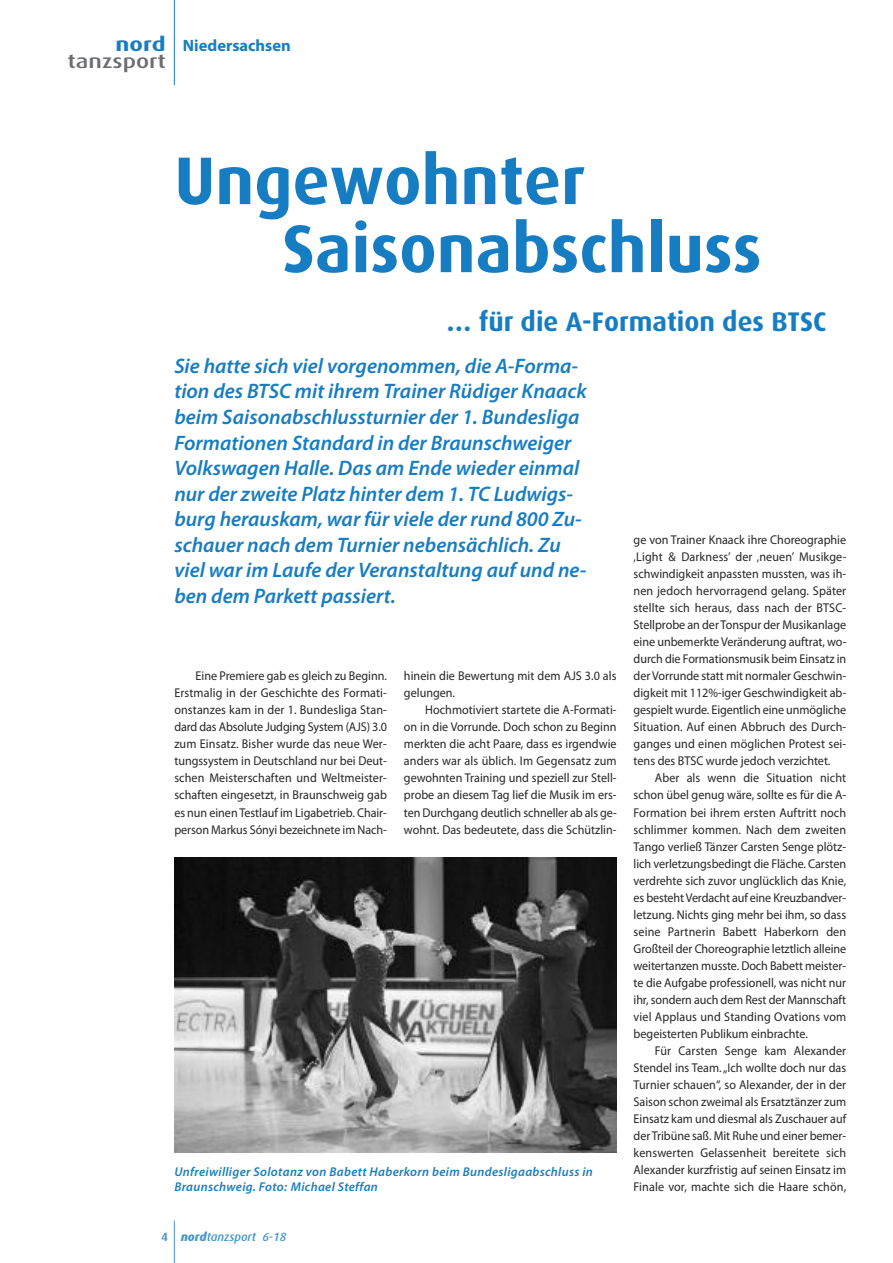
<style>
.page{position:relative;width:893px;height:1263px;background:#fff}
.page>*{position:absolute;margin:0;border:0;box-sizing:border-box;transform-origin:0 0}
.t1{font:700 67.5px/68.1px "Dax";color:#177dc2}
.t2{font:700 27px "Dax";color:#177dc2}
.t3{font:italic 600 21px/25.5px "Myriad Pro";color:#177dc2}
.t4{font:500 19.5px "Dax";color:#6c6d70;scale:1.25 1}
.t5{font:700 19.5px "Dax";color:#177dc2;scale:1.25 1}
.t6{font:700 16.5px "Myriad Pro";color:#177dc2}
.t7{font:12.75px/17px "Myriad Pro";color:#272526;text-align:justify;scale:.95 1}
.t8{font:italic 600 12.75px/14.9px "Myriad Pro";letter-spacing:.025em;color:#177dc2}
.t9{font:italic 500 12px "Dax";color:#4697ce}
.s1{font-weight:700;font-style:normal}
.s2{font-weight:800}
</style>
<div class="page">
<hr style="left:174px;top:1220px;width:1px;height:43px;background:#4697ce">
<hr style="left:174px;top:0;width:1px;height:85px;background:#177dc2">
<img style="left:174px;top:858px;width:443px;height:295px">
<h3 class="t5" style="left:116px;top:33px;width:42px">nord</h3>
<h3 class="t4" style="left:68px;top:50px;width:80px">tanzsport</h3>
<p class="t6" style="left:183px;top:39px;width:110px">Niedersachsen</p>
<h1 class="t1" style="left:282px;top:147px;width:481px;text-indent:-108px">Ungewohnter<br>Saisonabschluss</h1>
<h2 class="t2" style="left:446px;top:306px;width:381px">… für die A-Formation des BTSC</h2>
<p class="t3" style="left:174px;top:355px;width:414px">Sie hatte sich viel vorgenommen, die A-Forma&shy;tion des BTSC mit ihrem Trainer Rüdiger Knaack beim Saisonabschlussturnier der 1. Bundesliga Formationen Standard in der Braunschweiger Volkswagen Halle. Das am Ende wieder einmal nur der zweite Platz hinter dem 1. TC Ludwigs&shy;burg herauskam, war für viele der rund 800 Zu&shy;schauer nach dem Turnier nebensächlich. Zu viel war im Laufe der Veranstaltung auf und ne&shy;ben dem Parkett passiert.</p>
<p class="t7" style="left:174px;top:669px;width:225px;text-indent:21px">Eine Premiere gab es gleich zu Beginn.<br>Erstmalig in der Geschichte des Formati&shy;onstanzes kam in der 1. Bundesliga Stan&shy;dard das Absolute Judging System (AJS) 3.0 zum Einsatz. Bisher wurde das neue Wer&shy;tungssystem in Deutschland nur bei Deut&shy;schen Meisterschaften und Weltmeister&shy;schaften eingesetzt, in Braunschweig gab es nun einenTestlauf im Ligabetrieb. Chair&shy;person Markus Sónyi bezeichnete im Nach-</p>
<p class="t7" style="left:404px;top:669px;width:225px">hinein die Bewertung mit dem AJS 3.0 als gelungen.</p>
<p class="t7" style="left:404px;top:703px;width:226px;text-indent:21px">Hochmotiviert startete die A-Formati&shy;on in die Vorrunde. Doch schon zu Beginn merkten die acht Paare, dass es irgendwie anders war als üblich. Im Gegensatz zum gewohnten Training und speziell zur Stell&shy;probe an diesem Tag lief die Musik im ers&shy;ten Durchgang deutlich schneller ab als ge&shy;wohnt. Das bedeutete, dass die Schützlin-</p>
<p class="t8" style="left:174px;top:1165px;width:420px">Unfreiwilliger Solotanz von Babett Haberkorn beim Bundesligaabschluss in<br>Braunschweig. Foto: Michael Steffan</p>
<p class="t7" style="left:634px;top:533px;width:226px">ge von Trainer Knaack ihre Choreographie ‚Light &amp; Darkness’ der ‚neuen’ Musikge&shy;schwindigkeit anpassten mussten, was ih&shy;nen jedoch hervorragend gelang. Später stellte sich heraus, dass nach der BTSC-Stellprobe an der Tonspur der Musikanlage eine unbemerkte Veränderung auftrat, wo&shy;durch die Formationsmusik beim Einsatz in der Vorrunde statt mit normaler Geschwin&shy;digkeit mit 112%-iger Geschwindigkeit ab&shy;gespielt wurde. Eigentlich eine unmögliche Situation. Auf einen Abbruch des Durch&shy;ganges und einen möglichen Protest sei&shy;tens des BTSC wurde jedoch verzichtet.</p>
<p class="t7" style="left:634px;top:771px;width:225px;text-indent:21px">Aber als wenn die Situation nicht schon übel genug wäre, sollte es für die A-Formation bei ihrem ersten Auftritt noch schlimmer kommen. Nach dem zweiten Tango verließ Tänzer Carsten Senge plötz&shy;lich verletzungsbedingt die Fläche. Carsten verdrehte sich zuvor unglücklich das Knie, es bestehtVerdacht auf eine Kreuzbandver&shy;letzung. Nichts ging mehr bei ihm, so dass seine Partnerin Babett Haberkorn den Großteil der Choreographie letztlich alleine weitertanzen musste. Doch Babett meister&shy;te die Aufgabe professionell, was nicht nur ihr, sondern auch dem Rest der Mannschaft viel Applaus und Standing Ovations vom begeisterten Publikum einbrachte.</p>
<p class="t7" style="left:634px;top:1043px;width:225px;text-indent:21px">Für Carsten Senge kam Alexander Stendel ins Team.„Ich wollte doch nur das Turnier schauen“, so Alexander, der in der Saison schon zweimal als Ersatztänzer zum Einsatz kam und diesmal als Zuschauer auf der Tribüne saß. Mit Ruhe und einer bemer&shy;kenswerten Gelassenheit bereitete sich Alexander kurzfristig auf seinen Einsatz im Finale vor, machte sich die Haare schön,</p>
<p class="t9" style="left:161px;top:1230px;width:127px"><span class="s1">4</span> <span class="s2">nord</span>tanzsport 6-18</p>
</div>
